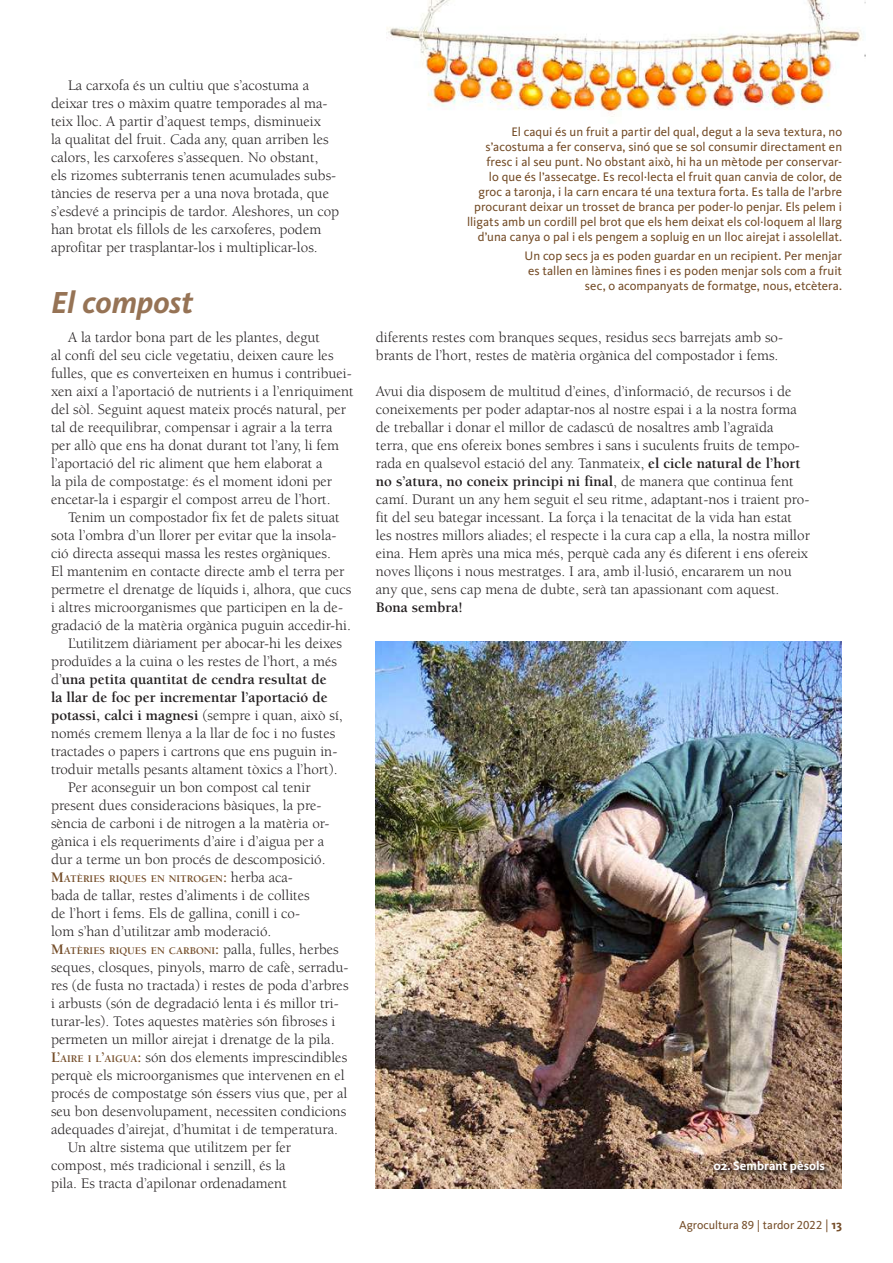
<style>
.page{position:relative;width:893px;height:1263px;background:#fff}
.page>*{position:absolute;margin:0;border:0;box-sizing:border-box;transform-origin:0 0}
.t1{font:italic 700 31.5px "Kievit OT";color:#967355}
.t2{font:15px/18px "Berkeley";color:#231f20}
.t3{font:700 15px "Berkeley";color:#231f20}
.t4{font:12.75px/15px "Kievit OT";color:#744c27;text-align:right}
.t5{font:700 12.75px "Kievit OT";color:#fff}
.t6{font:12px "Kievit OT";color:#744c27}
.t7{font:700 10.5px "Berkeley";color:#744c27}
.s1{font-weight:400}
.s2{font-size:15px}
.s3{font-weight:400;font-size:15px;color:#231f20}
.s4{font-weight:700;color:#744c27}
.s5{font-weight:700;font-size:10.5px;color:#744c27}
.s6{font-weight:700}
.s7{font-size:12.75px}
.s8{font-weight:700;font-size:12.75px}
</style>
<div class="page">
<img style="left:387px;top:0;width:478px;height:117px">
<img style="left:376px;top:642px;width:466px;height:546px">
<svg style="left:712px;top:1160px;width:120px;height:20px;background:#806654"></svg>
<p class="t2" style="left:51px;top:77px;width:290px;text-indent:17px">La carxofa és un cultiu que s’acostuma a deixar tres o màxim quatre temporades al ma&shy;teix lloc. A partir d’aquest temps, disminueix<br>la qualitat del fruit. Cada any, quan arriben les calors, les carxoferes s’assequen. No obstant,<br>els rizomes subterranis tenen acumulades subs&shy;tàncies de reserva per a una nova brotada, que s’esdevé a principis de tardor. Aleshores, un cop han brotat els fillols de les carxoferes, podem aprofitar per trasplantar-los i multiplicar-los.</p>
<h1 class="t1" style="left:51px;top:284px;width:144px">El compost</h1>
<p class="t2" style="left:51px;top:329px;width:304px;text-indent:17px">A la tardor bona part de les plantes, degut<br>al confí del seu cicle vegetatiu, deixen caure les fulles, que es converteixen en humus i contribuei&shy;xen així a l’aportació de nutrients i a l’enriquiment del sòl. Seguint aquest mateix procés natural, per tal de reequilibrar, compensar i agrair a la terra per allò que ens ha donat durant tot l’any, li fem l’aportació del ric aliment que hem elaborat a<br>la pila de compostatge: és el moment idoni per encetar-la i espargir el compost arreu de l’hort.</p>
<p class="t2" style="left:68px;top:509px;width:273px">Tenim un compostador fix fet de palets situat</p>
<p class="t2" style="left:51px;top:527px;width:287px">sota l’ombra d’un llorer per evitar que la insola-</p>
<p class="t2" style="left:51px;top:545px;width:281px">ció directa assequi massa les restes orgàniques.</p>
<p class="t2" style="left:51px;top:563px;width:295px">El mantenim en contacte directe amb el terra per</p>
<p class="t2" style="left:51px;top:581px;width:302px">permetre el drenatge de líquids i, alhora, que cucs</p>
<p class="t2" style="left:51px;top:599px;width:293px">i altres microorganismes que participen en la de-</p>
<p class="t2" style="left:51px;top:617px;width:302px">gradació de la matèria orgànica puguin accedir-hi.</p>
<p class="t2" style="left:68px;top:635px;width:276px">L’utilitzem diàriament per abocar-hi les deixes</p>
<p class="t2" style="left:51px;top:653px;width:288px">produïdes a la cuina o les restes de l’hort, a més</p>
<p class="t3" style="left:51px;top:671px;width:277px"><span class="s1">d’</span>una petita quantitat de cendra resultat de</p>
<p class="t3" style="left:51px;top:689px;width:278px">la llar de foc per incrementar l’aportació de</p>
<p class="t3" style="left:51px;top:707px;width:293px">potassi, calci i magnesi <span class="s1">(sempre i quan, això sí,</span></p>
<p class="t2" style="left:51px;top:725px;width:286px">només cremem llenya a la llar de foc i no fustes</p>
<p class="t2" style="left:51px;top:743px;width:288px">tractades o papers i cartrons que ens puguin in-</p>
<p class="t2" style="left:51px;top:761px;width:288px">troduir metalls pesants altament tòxics a l’hort).</p>
<p class="t2" style="left:68px;top:779px;width:244px">Per aconseguir un bon compost cal tenir</p>
<p class="t2" style="left:51px;top:797px;width:272px">present dues consideracions bàsiques, la pre-</p>
<p class="t2" style="left:51px;top:815px;width:280px">sència de carboni i de nitrogen a la matèria or-</p>
<p class="t2" style="left:51px;top:833px;width:275px">gànica i els requeriments d’aire i d’aigua per a</p>
<p class="t2" style="left:51px;top:851px;width:276px">dur a terme un bon procés de descomposició.</p>
<p class="t7" style="left:51px;top:873px;width:243px"><span class="s2">M</span>ATÈRIES RIQUES EN NITROGEN<span class="s2">:</span> <span class="s3">herba aca-</span></p>
<p class="t2" style="left:51px;top:887px;width:260px">bada de tallar, restes d’aliments i de collites de l’hort i fems. Els de gallina, conill i co&shy;lom s’han d’utilitzar amb moderació.</p>
<p class="t7" style="left:51px;top:945px;width:289px"><span class="s2">M</span>ATÈRIES RIQUES EN CARBONI<span class="s2">:</span> <span class="s3">palla, fulles, herbes</span></p>
<p class="t2" style="left:51px;top:959px;width:299px">seques, closques, pinyols, marro de cafè, serradu-</p>
<p class="t2" style="left:51px;top:977px;width:299px">res (de fusta no tractada) i restes de poda d’arbres</p>
<p class="t2" style="left:51px;top:995px;width:289px">i arbusts (són de degradació lenta i és millor tri-</p>
<p class="t2" style="left:51px;top:1013px;width:286px">turar-les). Totes aquestes matèries són fibroses i</p>
<p class="t2" style="left:51px;top:1031px;width:285px">permeten un millor airejat i drenatge de la pila.</p>
<p class="t2" style="left:51px;top:1049px;width:298px"><span class="s4">L’</span><span class="s5">AIRE I L</span><span class="s4">’</span><span class="s5">AIGUA</span><span class="s4">:</span> són dos elements imprescindibles</p>
<p class="t2" style="left:51px;top:1067px;width:295px">perquè els microorganismes que intervenen en el</p>
<p class="t2" style="left:51px;top:1085px;width:298px">procés de compostatge són éssers vius que, per al</p>
<p class="t2" style="left:51px;top:1103px;width:297px">seu bon desenvolupament, necessiten condicions</p>
<p class="t2" style="left:51px;top:1121px;width:289px">adequades d’airejat, d’humitat i de temperatura.</p>
<p class="t2" style="left:68px;top:1139px;width:225px">Un altre sistema que utilitzem per fer</p>
<p class="t2" style="left:51px;top:1157px;width:236px">compost, més tradicional i senzill, és la</p>
<p class="t2" style="left:51px;top:1175px;width:237px">pila. Es tracta d’apilonar ordenadament</p>
<p class="t4" style="left:467px;top:124px;width:377px">El caqui és un fruit a partir del qual, degut a la seva textura, no s’acostuma a fer conserva, sinó que se sol consumir directament en fresc i al seu punt. No obstant això, hi ha un mètode per conservar-<br>lo que és l’assecatge. Es recol·lecta el fruit quan canvia de color, de groc a taronja, i la carn encara té una textura forta. Es talla de l’arbre procurant deixar un trosset de branca per poder-lo penjar. Els pelem i lligats amb un cordill pel brot que els hem deixat els col·loquem al llarg d’una canya o pal i els pengem a sopluig en un lloc airejat i assolellat.</p>
<p class="t4" style="left:524px;top:248px;width:319px">Un cop secs ja es poden guardar en un recipient. Per menjar es tallen en làmines fines i es poden menjar sols com a fruit sec, o acompanyats de formatge, nous, etcètera.</p>
<p class="t2" style="left:376px;top:329px;width:409px">diferents restes com branques seques, residus secs barrejats amb so&shy;brants de l’hort, restes de matèria orgànica del compostador i fems.</p>
<p class="t2" style="left:376px;top:383px;width:435px">Avui dia disposem de multitud d’eines, d’informació, de recursos i de coneixements per poder adaptar-nos al nostre espai i a la nostra forma de treballar i donar el millor de cadascú de nosaltres amb l’agraïda<br>terra, que ens ofereix bones sembres i sans i suculents fruits de tempo&shy;rada en qualsevol estació del any. Tanmateix, <span class="s6">el cicle natural de l’hort no s’atura, no coneix principi ni final</span>, de manera que continua fent camí. Durant un any hem seguit el seu ritme, adaptant-nos i traient pro&shy;fit del seu bategar incessant. La força i la tenacitat de la vida han estat les nostres millors aliades; el respecte i la cura cap a ella, la nostra millor eina. Hem après una mica més, perquè cada any és diferent i ens ofereix noves lliçons i nous mestratges. I ara, amb il·lusió, encararem un nou any que, sens cap mena de dubte, serà tan apassionant com aquest.</p>
<p class="t3" style="left:376px;top:599px;width:89px">Bona sembra!</p>
<p class="t5" style="left:713px;top:1158px;width:113px">02. Sembrant pèsols</p>
<p class="t6" style="left:679px;top:1218px;width:164px">Agrocultura 89 | tardor 2022 <span class="s7">|</span> <span class="s8">13</span></p>
</div>
